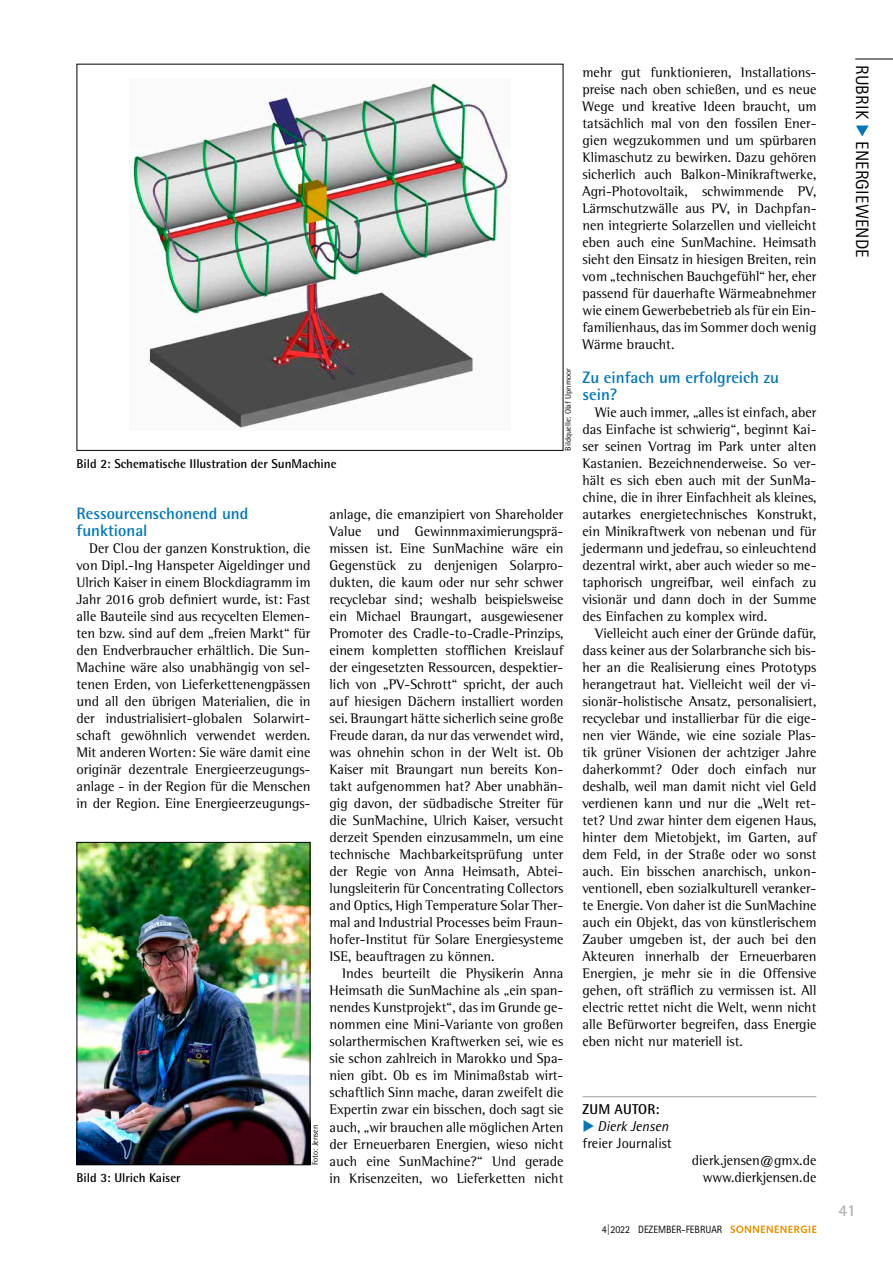
<style>
.page{position:relative;width:893px;height:1263px;background:#fff}
.page>*{position:absolute;margin:0;border:0;box-sizing:border-box;transform-origin:0 0}
.t1{font:18px "Rotis Sans Serif Std";letter-spacing:.01em;color:#000}
.t2{font:700 16.5px/17px "Rotis Semi Sans Std";color:#0076bd}
.t3{font:700 16.5px "Rotis Semi Sans Std";color:#b1b3b4}
.t4{font:14.25px/17px "Rotis Semi Serif Std";color:#000;text-align:justify}
.t5{font:14.25px/17px "Rotis Semi Sans Std";color:#000}
.t6{font:700 14.25px "Rotis Semi Sans Std";letter-spacing:.01em;color:#000}
.t7{font:700 12.75px "Rotis Semi Sans Std";color:#000}
.t8{font:10.65px "Rotis Sans Serif Std";color:#000;scale:.95 1}
.t9{font:8.25px "Rotis Semi Sans Std";color:#000}
.s1{color:#0076bd}
.s2{font-style:italic}
</style>
<div class="page">
<svg style="left:730px;top:1225px;width:86px;height:8px"></svg>
<hr style="left:855px;top:59px;width:38px;height:1px;background:#000">
<hr style="left:583px;top:1096px;width:233px;height:1px;background:#9c9d9f">
<svg style="left:856px;top:125px;width:13px;height:12px"></svg>
<img style="left:130px;top:80px;width:380px;height:349px">
<img style="left:79px;top:844px;width:229px;height:319px">
<div style="left:77px;top:842px;width:233px;height:323px;border:1px solid #000"></div>
<p class="t7" style="left:77px;top:456px;width:262px">Bild 2: Schematische Illustration der SunMachine</p>
<p class="t9" style="left:563px;top:451px;width:84px;rotate:-90deg">Bildquelle: Olaf Upnmoor</p>
<p class="t2" style="left:77px;top:504px;width:173px">Ressourcenschonend und funktional</p>
<p class="t4" style="left:77px;top:539px;width:235px;text-indent:13px">Der Clou der ganzen Konstruktion, die von Dipl.-Ing Hanspeter Aigeldinger und Ulrich Kaiser in einem Blockdiagramm im Jahr 2016 grob definiert wurde, ist: Fast alle Bauteile sind aus recycelten Elemen&shy;ten bzw. sind auf dem „freien Markt“ für den Endverbraucher erhältlich. Die Sun-Machine wäre also unabhängig von sel&shy;tenen Erden, von Lieferkettenengpässen und all den übrigen Materialien, die in der industrialisiert-globalen Solarwirt&shy;schaft gewöhnlich verwendet werden.<br>Mit anderen Worten: Sie wäre damit eine originär dezentrale Energieerzeugungs&shy;anlage - in der Region für die Menschen in der Region. Eine Energieerzeugungs-</p>
<p class="t7" style="left:77px;top:1170px;width:106px">Bild 3: Ulrich Kaiser</p>
<p class="t9" style="left:310px;top:1165px;width:42px;rotate:-90deg">Foto: Jensen</p>
<p class="t4" style="left:330px;top:506px;width:235px">anlage, die emanzipiert von Shareholder Value und Gewinnmaximierungsprä&shy;missen ist. Eine SunMachine wäre ein Gegenstück zu denjenigen Solarpro&shy;dukten, die kaum oder nur sehr schwer recyclebar sind; weshalb beispielsweise ein Michael Braungart, ausgewiesener Promoter des Cradle-to-Cradle-Prinzips, einem kompletten stofflichen Kreislauf der eingesetzten Ressourcen, despektier&shy;lich von „PV-Schrott“ spricht, der auch auf hiesigen Dächern installiert worden sei. Braungart hätte sicherlich seine große Freude daran, da nur das verwendet wird, was ohnehin schon in der Welt ist. Ob Kaiser mit Braungart nun bereits Kon&shy;takt aufgenommen hat? Aber unabhän&shy;gig davon, der südbadische Streiter für die SunMachine, Ulrich Kaiser, versucht derzeit Spenden einzusammeln, um eine technische Machbarkeitsprüfung unter der Regie von Anna Heimsath, Abtei&shy;lungsleiterin für Concentrating Collectors and Optics, High Temperature Solar Ther&shy;mal and Industrial Processes beim Fraun&shy;hofer-Institut für Solare Energiesysteme ISE, beauftragen zu können.</p>
<p class="t4" style="left:330px;top:965px;width:235px;text-indent:13px">Indes beurteilt die Physikerin Anna Heimsath die SunMachine als „ein span&shy;nendes Kunstprojekt“, das im Grunde ge&shy;nommen eine Mini-Variante von großen solarthermischen Kraftwerken sei, wie es sie schon zahlreich in Marokko und Spa&shy;nien gibt. Ob es im Minimaßstab wirt&shy;schaftlich Sinn mache, daran zweifelt die Expertin zwar ein bisschen, doch sagt sie auch, „wir brauchen alle möglichen Arten der Erneuerbaren Energien, wieso nicht auch eine SunMachine?“ Und gerade in Krisenzeiten, wo Lieferketten nicht</p>
<p class="t4" style="left:583px;top:63px;width:235px">mehr gut funktionieren, Installations&shy;preise nach oben schießen, und es neue Wege und kreative Ideen braucht, um tatsächlich mal von den fossilen Ener&shy;gien wegzukommen und um spürbaren Klimaschutz zu bewirken. Dazu gehören sicherlich auch Balkon-Minikraftwerke, Agri-Photovoltaik, schwimmende PV, Lärmschutzwälle aus PV, in Dachpfan&shy;nen integrierte Solarzellen und vielleicht eben auch eine SunMachine. Heimsath sieht den Einsatz in hiesigen Breiten, rein vom „technischen Bauchgefühl“ her, eher passend für dauerhafte Wärmeabnehmer wie einem Gewerbebetrieb als für ein Ein&shy;familienhaus, das im Sommer doch wenig Wärme braucht.</p>
<p class="t2" style="left:583px;top:368px;width:198px">Zu einfach um erfolgreich zu sein?</p>
<p class="t4" style="left:583px;top:403px;width:235px;text-indent:13px">Wie auch immer, „alles ist einfach, aber das Einfache ist schwierig“, beginnt Kai&shy;ser seinen Vortrag im Park unter alten Kastanien. Bezeichnenderweise. So ver&shy;hält es sich eben auch mit der SunMa&shy;chine, die in ihrer Einfachheit als kleines, autarkes energietechnisches Konstrukt, ein Minikraftwerk von nebenan und für jedermann und jedefrau, so einleuchtend dezentral wirkt, aber auch wieder so me&shy;taphorisch ungreifbar, weil einfach zu visionär und dann doch in der Summe des Einfachen zu komplex wird.</p>
<p class="t4" style="left:583px;top:625px;width:235px;text-indent:13px">Vielleicht auch einer der Gründe dafür, dass keiner aus der Solarbranche sich bis&shy;her an die Realisierung eines Prototyps herangetraut hat. Vielleicht weil der vi&shy;sionär-holistische Ansatz, personalisiert, recyclebar und installierbar für die eige&shy;nen vier Wände, wie eine soziale Plas&shy;tik grüner Visionen der achtziger Jahre daherkommt? Oder doch einfach nur deshalb, weil man damit nicht viel Geld verdienen kann und nur die „Welt ret&shy;tet? Und zwar hinter dem eigenen Haus, hinter dem Mietobjekt, im Garten, auf dem Feld, in der Straße oder wo sonst auch. Ein bisschen anarchisch, unkon&shy;ventionell, eben sozialkulturell veranker&shy;te Energie. Von daher ist die SunMachine auch ein Objekt, das von künstlerischem Zauber umgeben ist, der auch bei den Akteuren innerhalb der Erneuerbaren Energien, je mehr sie in die Offensive gehen, oft sträflich zu vermissen ist. All electric rettet nicht die Welt, wenn nicht alle Befürworter begreifen, dass Energie eben nicht nur materiell ist.</p>
<p class="t6" style="left:583px;top:1101px;width:78px">ZUM AUTOR:</p>
<p class="t5" style="left:583px;top:1118px;width:91px"><span class="s1">◆</span> <span class="s2">Dierk Jensen </span>freier Journalist</p>
<p class="t4" style="left:692px;top:1152px;width:126px;text-align:right">dierk.jensen@gmx.de www.dierkjensen.de</p>
<p class="t8" style="left:602px;top:1223px;width:128px">4|2022 DEZEMBER-FEBRUAR</p>
<p class="t1" style="left:873px;top:65px;width:195px;rotate:90deg">RUBRIK <span class="s1">◆</span> ENERGIEWENDE</p>
<p class="t3" style="left:839px;top:1200px;width:19px">41</p>
</div>
